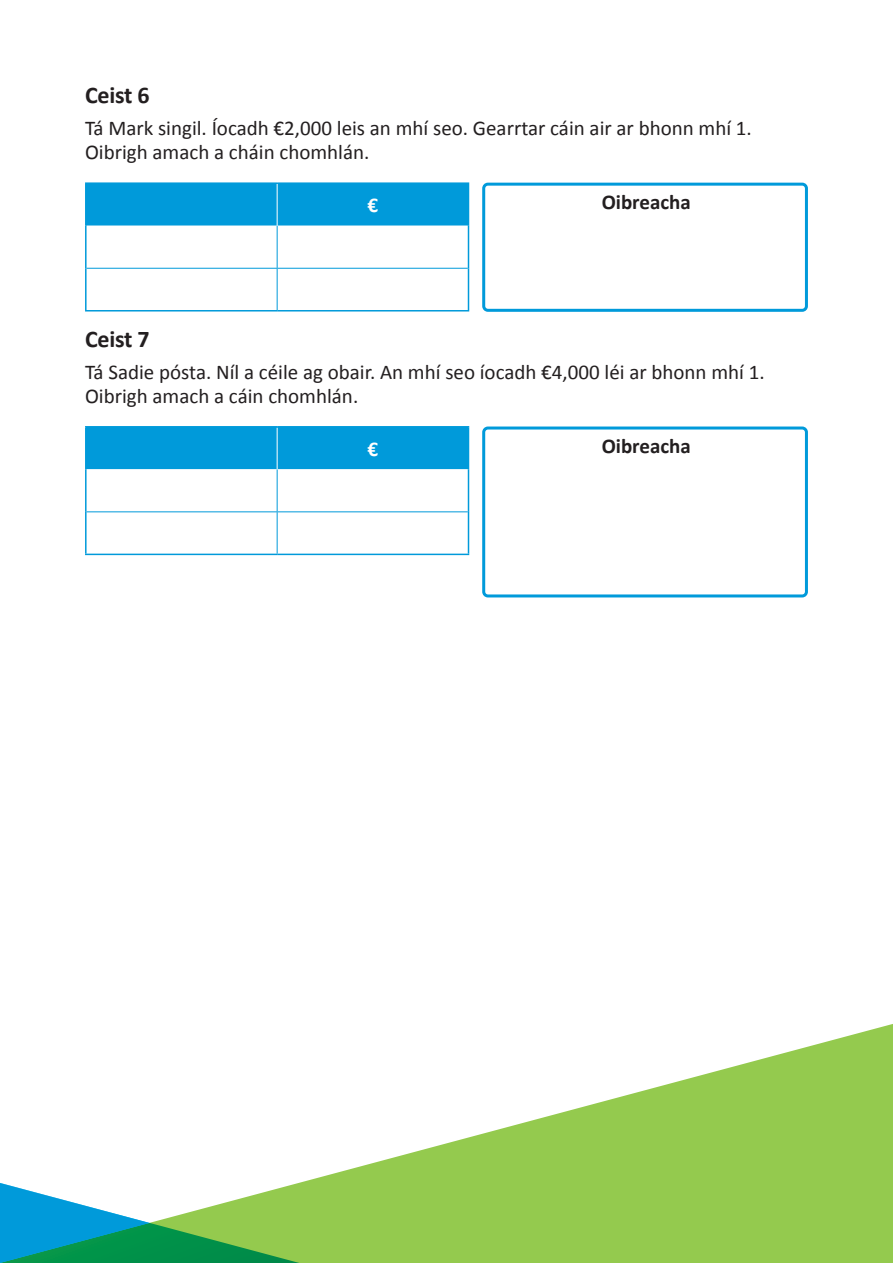
<style>
.page{position:relative;width:893px;height:1263px;background:#fff}
.page>*{position:absolute;margin:0;border:0;box-sizing:border-box;transform-origin:0 0}
.t1{font:700 24px "Calibri";letter-spacing:-.01em;color:#231f20}
.Body{font:21px/24px "Calibri";color:#231f20}
.Body-2{font:700 21px "Calibri";color:#231f20}
.t2{font:700 21px "Calibri";color:#fff}
</style>
<div class="page">
<svg style="left:299px;top:1024px;width:594px;height:159px"></svg>
<svg style="left:149px;top:1183px;width:744px;height:80px;background:#91c956"></svg>
<svg style="left:0;top:1183px;width:149px;height:80px"></svg>
<svg style="left:87px;top:184px;width:381px;height:126px"></svg>
<hr style="left:277px;top:226px;width:1px;height:42px;background:#009ada">
<hr style="left:277px;top:269px;width:1px;height:41px;background:#009ada">
<hr style="left:277px;top:184px;width:1px;height:42px;background:#fff">
<hr style="left:87px;top:268px;width:190px;height:1px;background:#009ada">
<hr style="left:277px;top:268px;width:191px;height:1px;background:#009ada">
<hr style="left:85px;top:182px;width:192px;height:2px;background:#009ada">
<hr style="left:85px;top:184px;width:2px;height:42px;background:#009ada">
<hr style="left:277px;top:182px;width:192px;height:2px;background:#009ada">
<hr style="left:468px;top:184px;width:1px;height:42px;background:#009ada">
<hr style="left:85px;top:226px;width:2px;height:42px;background:#009ada">
<hr style="left:468px;top:226px;width:1px;height:42px;background:#009ada">
<hr style="left:85px;top:268px;width:2px;height:42px;background:#009ada">
<hr style="left:468px;top:268px;width:1px;height:42px;background:#009ada">
<hr style="left:85px;top:310px;width:192px;height:1px;background:#009ada">
<hr style="left:277px;top:310px;width:192px;height:1px;background:#009ada">
<svg style="left:87px;top:428px;width:381px;height:126px"></svg>
<hr style="left:277px;top:469px;width:1px;height:42px;background:#009ada">
<hr style="left:277px;top:512px;width:1px;height:42px;background:#009ada">
<hr style="left:277px;top:428px;width:1px;height:41px;background:#fff">
<hr style="left:87px;top:511px;width:190px;height:1px;background:#009ada">
<hr style="left:277px;top:511px;width:191px;height:1px;background:#009ada">
<hr style="left:85px;top:426px;width:192px;height:2px;background:#009ada">
<hr style="left:85px;top:428px;width:2px;height:41px;background:#009ada">
<hr style="left:277px;top:426px;width:192px;height:2px;background:#009ada">
<hr style="left:468px;top:428px;width:1px;height:41px;background:#009ada">
<hr style="left:85px;top:469px;width:2px;height:43px;background:#009ada">
<hr style="left:468px;top:469px;width:1px;height:43px;background:#009ada">
<hr style="left:85px;top:512px;width:2px;height:42px;background:#009ada">
<hr style="left:468px;top:512px;width:1px;height:42px;background:#009ada">
<hr style="left:85px;top:554px;width:192px;height:1px;background:#009ada">
<hr style="left:277px;top:554px;width:192px;height:1px;background:#009ada">
<div style="left:482px;top:183px;width:326px;height:129px;border:3px solid #009ada;border-radius:4px"></div>
<div style="left:482px;top:426px;width:326px;height:171px;border:3px solid #009ada;border-radius:4px"></div>
<h3 class="t1" style="left:85px;top:80px;width:66px">Ceist 6</h3>
<p class="Body" style="left:85px;top:117px;width:668px">Tá Mark singil. Íocadh €2,000 leis an mhí seo. Gearrtar cáin air ar bhonn mhí 1.<br>Oibrigh amach a cháin chomhlán.</p>
<p class="t2" style="left:367px;top:192px;width:12px">€</p>
<p class="Body-2" style="left:602px;top:189px;width:91px">Oibreacha</p>
<h3 class="t1" style="left:85px;top:323px;width:66px">Ceist 7</h3>
<p class="Body" style="left:85px;top:360px;width:681px">Tá Sadie pósta. Níl a céile ag obair. An mhí seo íocadh €4,000 léi ar bhonn mhí 1.<br>Oibrigh amach a cáin chomhlán.</p>
<p class="t2" style="left:367px;top:435px;width:12px">€</p>
<p class="Body-2" style="left:602px;top:433px;width:91px">Oibreacha</p>
</div>
